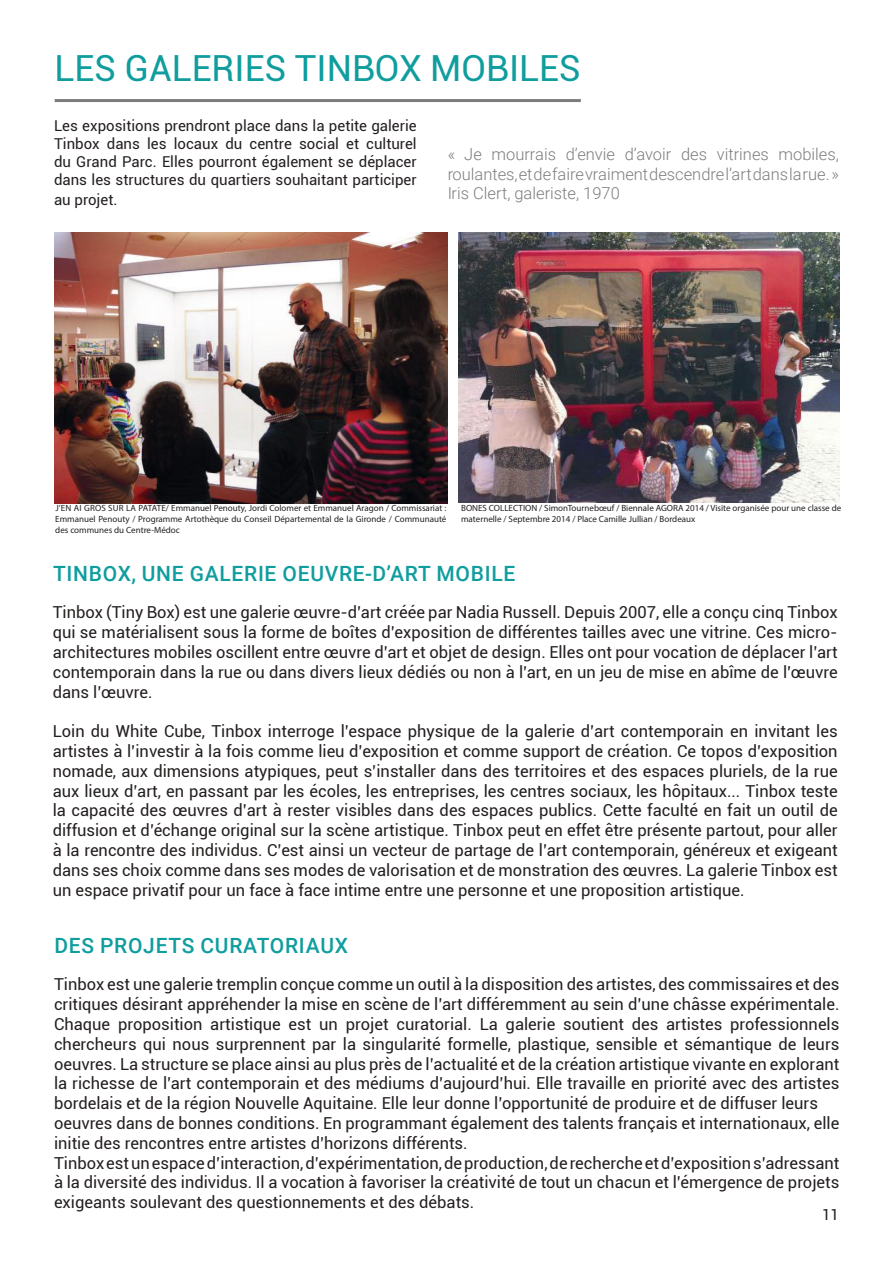
<style>
.page{position:relative;width:893px;height:1263px;background:#fff}
.page>*{position:absolute;margin:0;border:0;box-sizing:border-box;transform-origin:0 0}
.t1{font:36px "Roboto";color:#109d9e}
.t2{font:500 21px "Roboto";letter-spacing:.035em;color:#109d9e}
.t3{font:16.5px/19.8px "Roboto";color:#241f1f;text-align:justify}
.t4{font:300 16.5px/19.8px "Roboto";color:#241f1f;text-align:justify}
.t5{font:15px/18px "Roboto";color:#241f1f;text-align:justify}
.t6{font:9px/10.8px "Myriad Pro";color:#241f1f;text-align:justify}
</style>
<div class="page">
<hr style="left:55px;top:99px;width:526px;height:3px;background:#7d7c7e">
<img style="left:55px;top:233px;width:392px;height:270px">
<img style="left:459px;top:233px;width:381px;height:269px">
<h1 class="t1" style="left:55px;top:43px;width:528px">LES GALERIES TINBOX MOBILES</h1>
<p class="t5" style="left:54px;top:116px;width:364px">Les expositions prendront place dans la petite galerie Tinbox dans les locaux du centre social et culturel du Grand Parc. Elles pourront également se déplacer dans les structures du quartiers souhaitant participer</p>
<p class="t5" style="left:54px;top:190px;width:65px">au projet.</p>
<p class="t4" style="left:447px;top:143px;width:393px">« Je mourrais d’envie d’avoir des vitrines mobiles, roulantes, et de faire vraiment descendre l’art dans la rue. » Iris Clert, galeriste, 1970</p>
<p class="t6" style="left:55px;top:502px;width:393px">J’EN AI GROS SUR LA PATATE/ Emmanuel Penouty, Jordi Colomer et Emmanuel Aragon / Commissariat :<br>Emmanuel Penouty / Programme Artothèque du Conseil Départemental de la Gironde / Communauté des communes du Centre-Médoc</p>
<p class="t6" style="left:461px;top:502px;width:382px">BONES COLLECTION / SimonTournebœuf / Biennale AGORA 2014 / Visite organisée pour une classe de maternelle / Septembre 2014 / Place Camille Jullian / Bordeaux</p>
<p class="t2" style="left:53px;top:559px;width:464px">TINBOX, UNE GALERIE OEUVRE-D’ART MOBILE</p>
<p class="t3" style="left:53px;top:602px;width:786px">Tinbox (Tiny Box) est une galerie œuvre-d’art créée par Nadia Russell. Depuis 2007, elle a conçu cinq Tinbox qui se matérialisent sous la forme de boîtes d’exposition de différentes tailles avec une vitrine. Ces micro&shy;architectures mobiles oscillent entre œuvre d’art et objet de design. Elles ont pour vocation de déplacer l’art contemporain dans la rue ou dans divers lieux dédiés ou non à l’art, en un jeu de mise en abîme de l’œuvre dans l’œuvre.</p>
<p class="t3" style="left:53px;top:721px;width:786px">Loin du White Cube, Tinbox interroge l’espace physique de la galerie d’art contemporain en invitant les artistes à l’investir à la fois comme lieu d’exposition et comme support de création. Ce topos d’exposition nomade, aux dimensions atypiques, peut s’installer dans des territoires et des espaces pluriels, de la rue aux lieux d’art, en passant par les écoles, les entreprises, les centres sociaux, les hôpitaux... Tinbox teste la capacité des œuvres d’art à rester visibles dans des espaces publics. Cette faculté en fait un outil de diffusion et d’échange original sur la scène artistique. Tinbox peut en effet être présente partout, pour aller à la rencontre des individus. C’est ainsi un vecteur de partage de l’art contemporain, généreux et exigeant dans ses choix comme dans ses modes de valorisation et de monstration des œuvres. La galerie Tinbox est un espace privatif pour un face à face intime entre une personne et une proposition artistique.</p>
<p class="t2" style="left:54px;top:931px;width:295px">DES PROJETS CURATORIAUX</p>
<p class="t3" style="left:54px;top:974px;width:787px;text-align:left">Tinbox est une galerie tremplin conçue comme un outil à la disposition des artistes, des commissaires et des critiques désirant appréhender la mise en scène de l’art différemment au sein d’une châsse expérimentale.<br>Chaque proposition artistique est un projet curatorial. La galerie soutient des artistes professionnels chercheurs qui nous surprennent par la singularité formelle, plastique, sensible et sémantique de leurs oeuvres. La structure se place ainsi au plus près de l’actualité et de la création artistique vivante en explorant la richesse de l’art contemporain et des médiums d’aujourd’hui. Elle travaille en priorité avec des artistes bordelais et de la région Nouvelle Aquitaine. Elle leur donne l’opportunité de produire et de diffuser leurs oeuvres dans de bonnes conditions. En programmant également des talents français et internationaux, elle initie des rencontres entre artistes d’horizons différents.<br>Tinbox est un espace d’interaction, d’expérimentation, de production, de recherche et d’exposition s’adressant à la diversité des individus. Il a vocation à favoriser la créativité de tout un chacun et l’émergence de projets exigeants soulevant des questionnements et des débats.</p>
<p class="t5" style="left:822px;top:1205px;width:18px">11</p>
</div>
